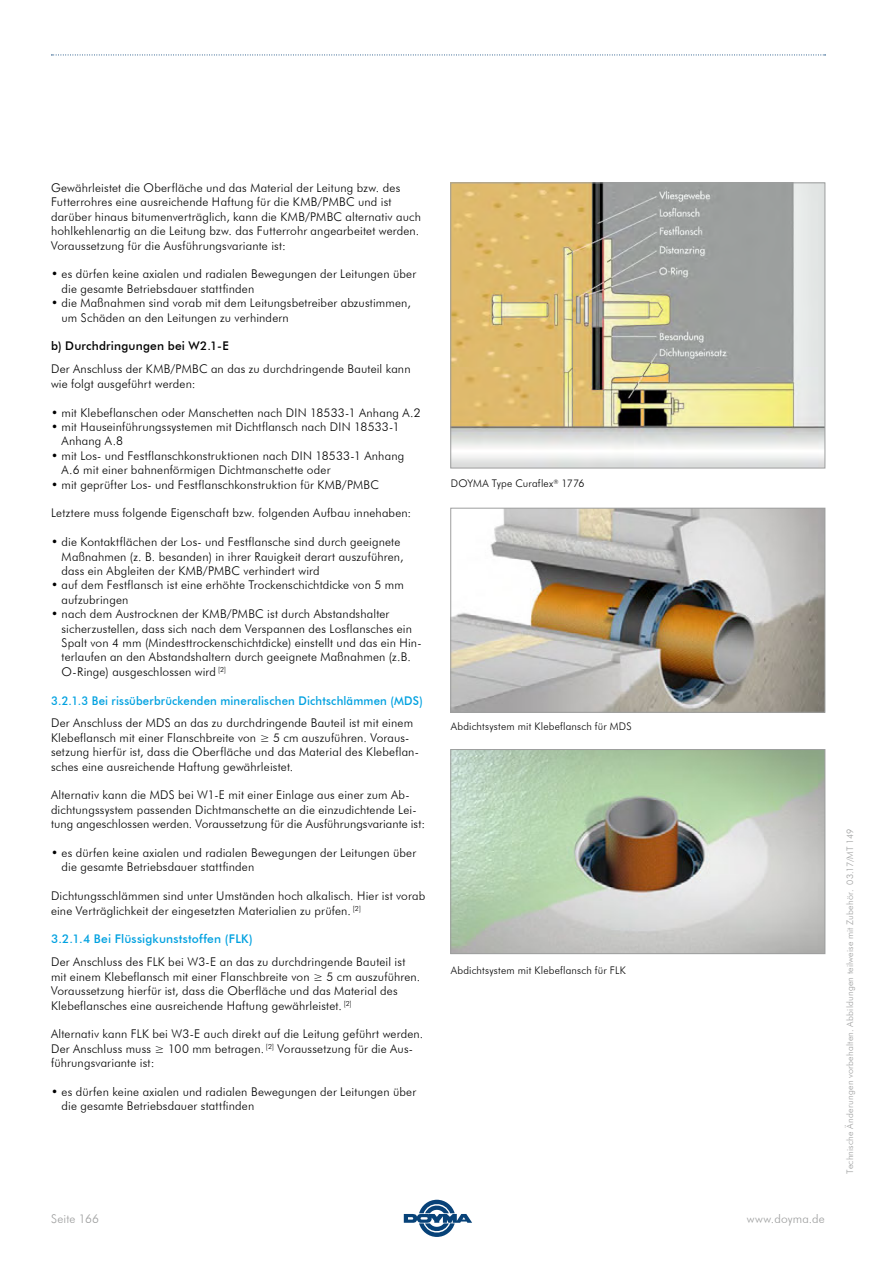
<style>
.page{position:relative;width:893px;height:1263px;background:#fff}
.page>*{position:absolute;margin:0;border:0;box-sizing:border-box;transform-origin:0 0}
.t1{font:300 12px/14.4px "Futura BT";letter-spacing:.015em;color:#000}
.t2{font:500 12px "Futura BT";letter-spacing:.015em;color:#00a1e0;scale:.95 1}
.t3{font:500 12px "Futura BT";letter-spacing:.015em;color:#00a1e0}
.t4{font:500 12px "Futura BT";letter-spacing:.015em;color:#000}
.t5{font:300 12px "Futura BT";letter-spacing:.015em;color:#9d9e9e}
.t6{font:300 10.5px "Futura BT";letter-spacing:.02em;color:#000}
.t7{font:300 9px "Futura BT";letter-spacing:.025em;color:#9d9e9e}
</style>
<div class="page">
<svg style="left:404px;top:1200px;width:68px;height:37px"></svg>
<svg style="left:51px;top:55px;width:775px;height:1px"></svg>
<img style="left:452px;top:184px;width:371px;height:282px">
<div style="left:450px;top:182px;width:375px;height:286px;border:1px solid #9d9e9e"></div>
<img style="left:452px;top:510px;width:371px;height:201px">
<div style="left:450px;top:508px;width:375px;height:205px;border:1px solid #9d9e9e"></div>
<img style="left:452px;top:751px;width:371px;height:201px">
<div style="left:450px;top:749px;width:375px;height:205px;border:1px solid #9d9e9e"></div>
<p class="t1" style="left:51px;top:180px;width:371px">Gewährleistet die Oberfläche und das Material der Leitung bzw. des Futterrohres eine ausreichende Haftung für die KMB/PMBC und ist darüber hinaus bitumenverträglich, kann die KMB/PMBC alternativ auch hohlkehlenartig an die Leitung bzw. das Futterrohr angearbeitet werden.<br>Voraussetzung für die Ausführungsvariante ist:</p>
<p class="t1" style="left:62px;top:267px;width:356px;text-indent:-11px">• es dürfen keine axialen und radialen Bewegungen der Leitungen über die gesamte Betriebsdauer stattfinden</p>
<p class="t1" style="left:62px;top:296px;width:351px;text-indent:-11px">• die Maßnahmen sind vorab mit dem Leitungsbetreiber abzustimmen, um Schäden an den Leitungen zu verhindern</p>
<p class="t4" style="left:51px;top:339px;width:179px">b) Durchdringungen bei W2.1-E</p>
<p class="t1" style="left:51px;top:362px;width:361px">Der Anschluss der KMB/PMBC an das zu durchdringende Bauteil kann wie folgt ausgeführt werden:</p>
<p class="t1" style="left:51px;top:405px;width:371px">• mit Klebeflanschen oder Manschetten nach DIN 18533-1 Anhang A.2</p>
<p class="t1" style="left:62px;top:419px;width:340px;text-indent:-11px">• mit Hauseinführungssystemen mit Dichtflansch nach DIN 18533-1<br>Anhang A.8</p>
<p class="t1" style="left:62px;top:448px;width:344px;text-indent:-11px">• mit Los- und Festflanschkonstruktionen nach DIN 18533-1 Anhang<br>A.6 mit einer bahnenförmigen Dichtmanschette oder</p>
<p class="t1" style="left:51px;top:477px;width:330px">• mit geprüfter Los- und Festflanschkonstruktion für KMB/PMBC</p>
<p class="t1" style="left:51px;top:506px;width:362px">Letztere muss folgende Eigenschaft bzw. folgenden Aufbau innehaben:</p>
<p class="t1" style="left:62px;top:534px;width:343px;text-indent:-11px">• die Kontaktflächen der Los- und Festflansche sind durch geeignete<br>Maßnahmen (z. B. besanden) in ihrer Rauigkeit derart auszuführen, dass ein Abgleiten der KMB/PMBC verhindert wird</p>
<p class="t1" style="left:62px;top:578px;width:344px;text-indent:-11px">• auf dem Festflansch ist eine erhöhte Trockenschichtdicke von 5 mm aufzubringen</p>
<p class="t1" style="left:62px;top:606px;width:361px;text-indent:-11px">• nach dem Austrocknen der KMB/PMBC ist durch Abstandshalter sicherzustellen, dass sich nach dem Verspannen des Losflansches ein Spalt von 4 mm (Mindesttrockenschichtdicke) einstellt und das ein Hin&shy;terlaufen an den Abstandshaltern durch geeignete Maßnahmen (z.B.<br>O-Ringe) ausgeschlossen wird <sup>[2]</sup></p>
<p class="t2" style="left:51px;top:693px;width:393px">3.2.1.3 Bei rissüberbrückenden mineralischen Dichtschlämmen (MDS)</p>
<p class="t1" style="left:51px;top:716px;width:369px">Der Anschluss der MDS an das zu durchdringende Bauteil ist mit einem Klebeflansch mit einer Flanschbreite von ≥ 5 cm auszuführen. Voraus&shy;setzung hierfür ist, dass die Oberfläche und das Material des Klebeflan&shy;sches eine ausreichende Haftung gewährleistet.</p>
<p class="t1" style="left:51px;top:788px;width:376px">Alternativ kann die MDS bei W1-E mit einer Einlage aus einer zum Ab&shy;dichtungssystem passenden Dichtmanschette an die einzudichtende Lei&shy;tung angeschlossen werden. Voraussetzung für die Ausführungsvariante ist:</p>
<p class="t1" style="left:62px;top:845px;width:356px;text-indent:-11px">• es dürfen keine axialen und radialen Bewegungen der Leitungen über die gesamte Betriebsdauer stattfinden</p>
<p class="t1" style="left:51px;top:889px;width:376px">Dichtungsschlämmen sind unter Umständen hoch alkalisch. Hier ist vorab eine Verträglichkeit der eingesetzten Materialien zu prüfen. <sup>[2]</sup></p>
<p class="t3" style="left:51px;top:932px;width:203px">3.2.1.4 Bei Flüssigkunststoffen (FLK)</p>
<p class="t1" style="left:51px;top:955px;width:371px">Der Anschluss des FLK bei W3-E an das zu durchdringende Bauteil ist mit einem Klebeflansch mit einer Flanschbreite von ≥ 5 cm auszuführen.<br>Voraussetzung hierfür ist, dass die Oberfläche und das Material des Klebeflansches eine ausreichende Haftung gewährleistet. <sup>[2]</sup></p>
<p class="t1" style="left:51px;top:1027px;width:374px">Alternativ kann FLK bei W3-E auch direkt auf die Leitung geführt werden.<br>Der Anschluss muss ≥ 100 mm betragen. <sup>[2]</sup> Voraussetzung für die Aus&shy;führungsvariante ist:</p>
<p class="t1" style="left:62px;top:1084px;width:356px;text-indent:-11px">• es dürfen keine axialen und radialen Bewegungen der Leitungen über die gesamte Betriebsdauer stattfinden</p>
<p class="t6" style="left:451px;top:477px;width:135px">DOYMA Type Curaflex<sup>®</sup> 1776</p>
<p class="t6" style="left:451px;top:720px;width:183px">Abdichtsystem mit Klebeflansch für MDS</p>
<p class="t6" style="left:451px;top:964px;width:177px">Abdichtsystem mit Klebeflansch für FLK</p>
<p class="t5" style="left:51px;top:1211px;width:50px">Seite 166</p>
<p class="t5" style="left:747px;top:1211px;width:80px">www.doyma.de</p>
<p class="t7" style="left:844px;top:1174px;width:346px;rotate:-90deg">Technische Änderungen vorbehalten. Abbildungen teilweise mit Zubehör. 03.17/MT 149</p>
</div>
